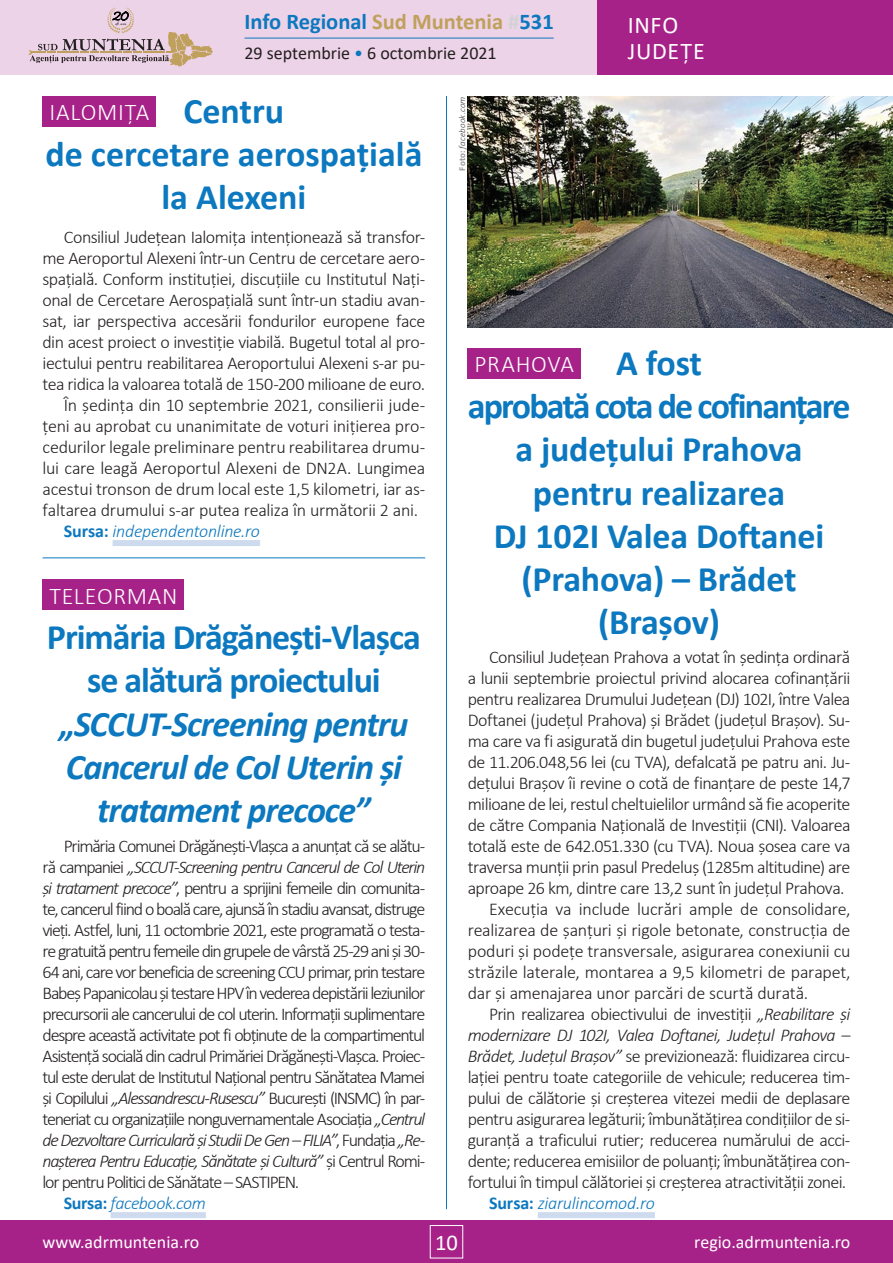
<style>
.page{position:relative;width:893px;height:1263px;background:#fff}
.page>*{position:absolute;margin:0;border:0;box-sizing:border-box;transform-origin:0 0}
.t1{font:700 36px/43.2px "Calibri";letter-spacing:-.015em;color:#0c78bf;text-align:center}
.t2{font:italic 700 36px/43.2px "Calibri";letter-spacing:-.03em;color:#0c78bf;text-align:center}
.t3{font:300 24px "Calibri";letter-spacing:.03em;color:#fff}
.t4{font:24px/25.5px "Calibri";letter-spacing:.03em;color:#fff}
.t5{font:700 22.5px "Calibri";color:#0c78bf}
.t6{font:22.5px "Calibri";color:#fff}
.t7{font:300 18px "Calibri";letter-spacing:-.035em;color:#231f20}
.t8{font:300 18px "Calibri";letter-spacing:-.07em;color:#231f20}
.t9{font:300 18px "Calibri";letter-spacing:-.015em;color:#231f20}
.t10{font:300 18px "Calibri";letter-spacing:-.065em;color:#231f20}
.t11{font:italic 300 18px "Calibri";letter-spacing:-.065em;color:#231f20}
.t12{font:300 18px "Calibri";letter-spacing:-.01em;color:#231f20}
.t13{font:italic 300 18px "Calibri";letter-spacing:-.015em;color:#0c78bf}
.t14{font:italic 300 18px "Calibri";letter-spacing:-.04em;color:#231f20}
.t15{font:18px "Calibri";color:#fff}
.t16{font:18px "Calibri";color:#231f20}
.t17{font:italic 300 9px "Calibri";letter-spacing:.02em;color:#3e3e3f}
.s1{color:#bfa05c}
.s2{color:#d1d2d4}
.s3{color:#0c78bf}
.s4{font-weight:700;font-style:normal;color:#939598}
.s5{font-weight:700;font-style:normal}
.s6{font-style:normal}
.s7{font-style:italic}
</style>
<div class="page">
<div style="left:0;top:0;width:893px;height:75px;background:#edd3e7"></div>
<div style="left:597px;top:0;width:296px;height:75px;background:#a72288"></div>
<div style="left:0;top:1220px;width:893px;height:43px;background:#a72288"></div>
<div style="left:430px;top:1225px;width:33px;height:33px;border:1px solid #fff"></div>
<hr style="left:446px;top:96px;width:1px;height:1113px;background:#0c78bf">
<hr style="left:244px;top:38px;width:310px;height:1px;background:#0c78bf">
<svg style="left:29px;top:8px;width:184px;height:58px"></svg>
<div style="left:113px;top:540px;width:147px;height:6px;background:#cedaee"></div>
<div style="left:538px;top:1212px;width:117px;height:6px;background:#cedaee"></div>
<div style="left:43px;top:96px;width:113px;height:31px;background:#a72288"></div>
<div style="left:468px;top:348px;width:113px;height:31px;background:#a72288"></div>
<hr style="left:43px;top:558px;width:382px;height:1px;background:#0c78bf">
<img style="left:468px;top:96px;width:425px;height:231px">
<div style="left:111px;top:1212px;width:95px;height:6px;background:#cedaee"></div>
<div style="left:43px;top:579px;width:141px;height:31px;background:#a72288"></div>
<p class="t5" style="left:244px;top:6px;width:311px">Info Regional <span class="s1">Sud Muntenia</span> <span class="s2">#</span>531</p>
<p class="t16" style="left:244px;top:41px;width:254px">29 septembrie <span class="s3">•</span> 6 octombrie 2021</p>
<h1 class="t1" style="left:45px;top:89px;width:379px">Centru<br>de cercetare aerospațială la Alexeni</h1>
<h2 class="t3" style="left:49px;top:98px;width:102px">IALOMIȚA</h2>
<p class="t17" style="left:457px;top:171px;width:76px;rotate:-90deg"><span class="s4">Foto:</span> facebook.com</p>
<h2 class="t4" style="left:628px;top:12px;width:79px">INFO<br>JUDEȚE</h2>
<p class="t7" style="left:64px;top:226px;width:363px">Consiliul Județean Ialomița intenționează să transfor-</p>
<p class="t7" style="left:43px;top:247px;width:383px">me Aeroportul Alexeni într-un Centru de cercetare aero-</p>
<p class="t7" style="left:43px;top:268px;width:384px">spațială. Conform instituției, discuțiile cu Institutul Nați-</p>
<p class="t7" style="left:43px;top:289px;width:384px">onal de Cercetare Aerospațială sunt într-un stadiu avan-</p>
<p class="t7" style="left:43px;top:310px;width:384px">sat, iar perspectiva accesării fondurilor europene face</p>
<p class="t7" style="left:43px;top:331px;width:384px">din acest proiect o investiție viabilă. Bugetul total al pro-</p>
<p class="t7" style="left:43px;top:352px;width:384px">iectului pentru reabilitarea Aeroportului Alexeni s-ar pu-</p>
<p class="t7" style="left:43px;top:373px;width:384px">tea ridica la valoarea totală de 150-200 milioane de euro.</p>
<p class="t9" style="left:64px;top:394px;width:363px">În ședința din 10 septembrie 2021, consilierii jude-</p>
<p class="t9" style="left:43px;top:415px;width:384px">țeni au aprobat cu unanimitate de voturi inițierea pro-</p>
<p class="t9" style="left:43px;top:436px;width:384px">cedurilor legale preliminare pentru reabilitarea drumu-</p>
<p class="t9" style="left:43px;top:457px;width:384px">lui care leagă Aeroportul Alexeni de DN2A. Lungimea</p>
<p class="t12" style="left:43px;top:478px;width:384px">acestui tronson de drum local este 1,5 kilometri, iar as-</p>
<p class="t9" style="left:43px;top:499px;width:377px">faltarea drumului s-ar putea realiza în următorii 2 ani.</p>
<p class="t13" style="left:64px;top:520px;width:198px"><span class="s5">Sursa:</span> independentonline.ro</p>
<h2 class="t3" style="left:49px;top:581px;width:130px">TELEORMAN</h2>
<h1 class="t1" style="left:47px;top:615px;width:375px">Primăria Drăgănești-Vlașca se alătură proiectului</h1>
<h1 class="t2" style="left:59px;top:701px;width:350px">„SCCUT-Screening pentru<br>Cancerul de Col Uterin și tratament precoce”</h1>
<p class="t8" style="left:64px;top:835px;width:363px">Primăria Comunei Drăgănești-Vlașca a anunțat că se alătu-</p>
<p class="t11" style="left:43px;top:856px;width:384px"><span class="s6">ră campaniei</span> „SCCUT-Screening pentru Cancerul de Col Uterin</p>
<p class="t8" style="left:43px;top:877px;width:384px"><span class="s7">și tratament precoce”</span>, pentru a sprijini femeile din comunita-</p>
<p class="t8" style="left:43px;top:898px;width:384px">te, cancerul fiind o boală care, ajunsă în stadiu avansat, distruge</p>
<p class="t10" style="left:43px;top:919px;width:384px">vieți. Astfel, luni, 11 octombrie 2021, este programată o testa-</p>
<p class="t8" style="left:43px;top:940px;width:384px">re gratuită pentru femeile din grupele de vârstă 25-29 ani și 30-</p>
<p class="t8" style="left:43px;top:961px;width:384px">64 ani, care vor beneficia de screening CCU primar, prin testare</p>
<p class="t8" style="left:43px;top:982px;width:384px">Babeș Papanicolau și testare HPV în vederea depistării leziunilor</p>
<p class="t8" style="left:43px;top:1003px;width:384px">precursorii ale cancerului de col uterin. Informații suplimentare</p>
<p class="t10" style="left:43px;top:1024px;width:384px">despre această activitate pot fi obținute de la compartimentul</p>
<p class="t10" style="left:43px;top:1045px;width:384px">Asistență socială din cadrul Primăriei Drăgănești-Vlașca. Proiec-</p>
<p class="t8" style="left:43px;top:1066px;width:384px">tul este derulat de Institutul Național pentru Sănătatea Mamei</p>
<p class="t8" style="left:43px;top:1087px;width:384px">și Copilului <span class="s7">„Alessandrescu-Rusescu”</span> București (INSMC) în par-</p>
<p class="t8" style="left:43px;top:1108px;width:384px">teneriat cu organizațiile nonguvernamentale Asociația <span class="s7">„Centrul</span></p>
<p class="t11" style="left:43px;top:1129px;width:384px">de Dezvoltare Curriculară și Studii De Gen – FILIA”<span class="s6">, Fundația</span> „Re-</p>
<p class="t11" style="left:43px;top:1150px;width:384px">nașterea Pentru Educație, Sănătate și Cultură” <span class="s6">și Centrul Romi-</span></p>
<p class="t10" style="left:43px;top:1171px;width:258px">lor pentru Politici de Sănătate – SASTIPEN.</p>
<p class="t13" style="left:64px;top:1192px;width:144px"><span class="s5">Sursa:</span> facebook.com</p>
<h1 class="t1" style="left:468px;top:341px;width:384px">A fost<br>aprobată cota de cofinanțare a județului Prahova pentru realizarea<br>DJ 102I Valea Doftanei (Prahova) – Brădet (Brașov)</h1>
<h2 class="t3" style="left:475px;top:350px;width:101px">PRAHOVA</h2>
<p class="t7" style="left:489px;top:646px;width:363px">Consiliul Județean Prahova a votat în ședința ordinară</p>
<p class="t7" style="left:468px;top:667px;width:384px">a lunii septembrie proiectul privind alocarea cofinanțării</p>
<p class="t7" style="left:468px;top:688px;width:384px">pentru realizarea Drumului Județean (DJ) 102I, între Valea</p>
<p class="t7" style="left:468px;top:709px;width:384px">Doftanei (județul Prahova) și Brădet (județul Brașov). Su-</p>
<p class="t7" style="left:468px;top:730px;width:384px">ma care va fi asigurată din bugetul județului Prahova este</p>
<p class="t7" style="left:468px;top:751px;width:384px">de 11.206.048,56 lei (cu TVA), defalcată pe patru ani. Ju-</p>
<p class="t7" style="left:468px;top:772px;width:384px">dețului Brașov îi revine o cotă de finanțare de peste 14,7</p>
<p class="t7" style="left:468px;top:793px;width:384px">milioane de lei, restul cheltuielilor urmând să fie acoperite</p>
<p class="t7" style="left:468px;top:814px;width:384px">de către Compania Națională de Investiții (CNI). Valoarea</p>
<p class="t7" style="left:468px;top:835px;width:384px">totală este de 642.051.330 (cu TVA). Noua șosea care va</p>
<p class="t7" style="left:468px;top:856px;width:384px">traversa munții prin pasul Predeluș (1285m altitudine) are</p>
<p class="t7" style="left:468px;top:877px;width:378px">aproape 26 km, dintre care 13,2 sunt în județul Prahova.</p>
<p class="t12" style="left:489px;top:898px;width:363px">Execuția va include lucrări ample de consolidare,</p>
<p class="t9" style="left:468px;top:919px;width:384px">realizarea de șanțuri și rigole betonate, construcția de</p>
<p class="t9" style="left:468px;top:940px;width:384px">poduri și podețe transversale, asigurarea conexiunii cu</p>
<p class="t12" style="left:468px;top:961px;width:384px">străzile laterale, montarea a 9,5 kilometri de parapet,</p>
<p class="t9" style="left:468px;top:982px;width:342px">dar și amenajarea unor parcări de scurtă durată.</p>
<p class="t7" style="left:489px;top:1003px;width:363px">Prin realizarea obiectivului de investiții <span class="s7">„Reabilitare și</span></p>
<p class="t14" style="left:468px;top:1024px;width:384px">modernizare DJ 102I, Valea Doftanei, Județul Prahova –</p>
<p class="t7" style="left:468px;top:1045px;width:384px"><span class="s7">Brădet, Județul Brașov”</span> se previzionează: fluidizarea circu-</p>
<p class="t7" style="left:468px;top:1066px;width:384px">lației pentru toate categoriile de vehicule; reducerea tim-</p>
<p class="t7" style="left:468px;top:1087px;width:384px">pului de călătorie și creșterea vitezei medii de deplasare</p>
<p class="t7" style="left:468px;top:1108px;width:384px">pentru asigurarea legăturii; îmbunătățirea condițiilor de si-</p>
<p class="t7" style="left:468px;top:1129px;width:384px">guranță a traficului rutier; reducerea numărului de acci-</p>
<p class="t7" style="left:468px;top:1150px;width:384px">dente; reducerea emisiilor de poluanți; îmbunătățirea con-</p>
<p class="t7" style="left:468px;top:1171px;width:380px">fortului în timpul călătoriei și creșterea atractivității zonei.</p>
<p class="t13" style="left:489px;top:1192px;width:167px"><span class="s5">Sursa:</span> ziarulincomod.ro</p>
<p class="t15" style="left:43px;top:1230px;width:158px">www.adrmuntenia.ro</p>
<p class="t6" style="left:435px;top:1226px;width:24px">10</p>
<p class="t15" style="left:694px;top:1230px;width:158px">regio.adrmuntenia.ro</p>
</div>
